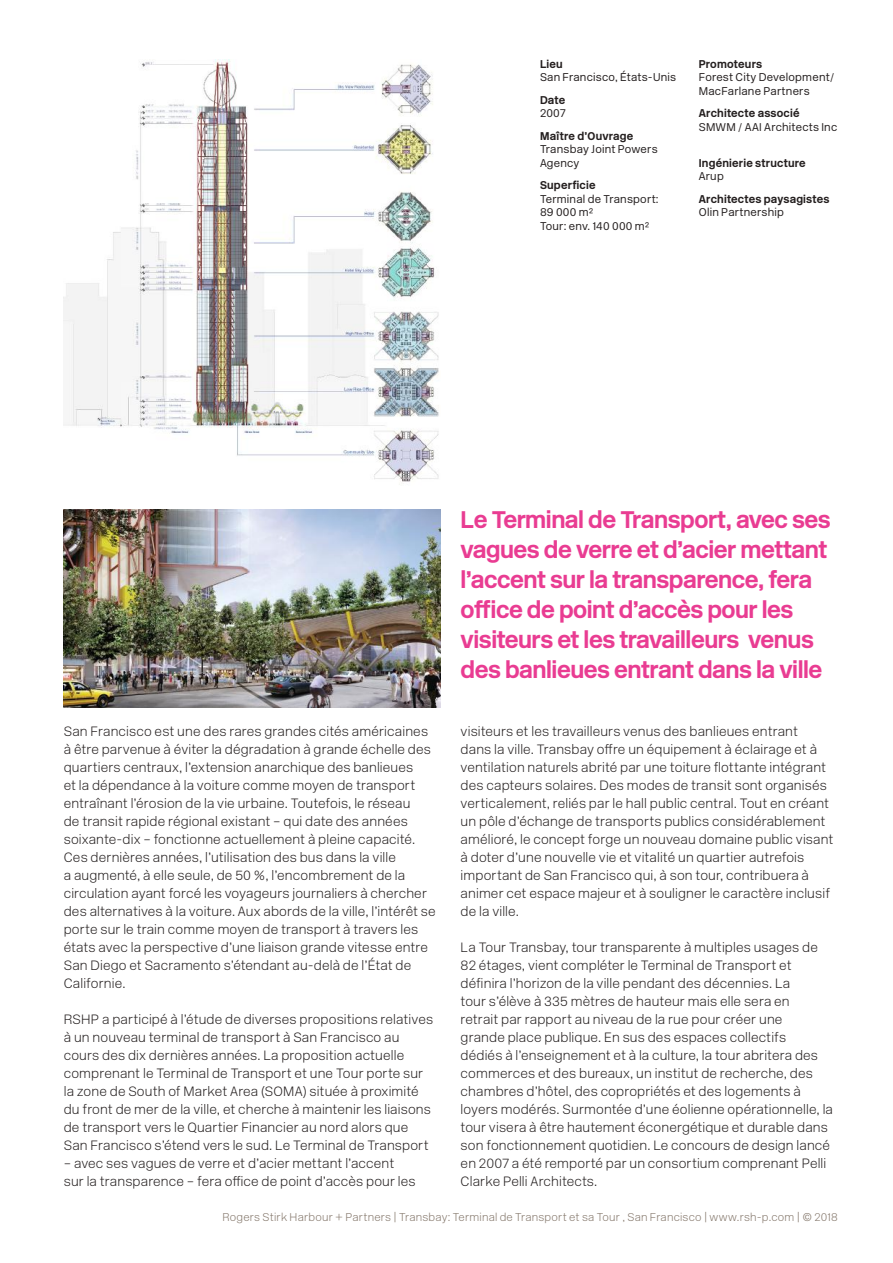
<style>
.page{position:relative;width:893px;height:1263px;background:#fff}
.page>*{position:absolute;margin:0;border:0;box-sizing:border-box;transform-origin:0 0}
.t1{font:700 24px/30px "New Rail Alphabet";letter-spacing:-.02em;color:#e93c92}
.t2{font:13.5px/18px "New Rail Alphabet White";letter-spacing:.01em;color:#241f1f}
.t3{font:300 11.25px/13.5px "New Rail Alphabet";letter-spacing:.02em;color:#241f1f}
.t4{font:700 11.25px "New Rail Alphabet";letter-spacing:.02em;color:#241f1f}
.t5{font:11.25px "New Rail Alphabet White";letter-spacing:.02em;color:#84776b}
</style>
<div class="page">
<img style="left:64px;top:510px;width:377px;height:198px">
<img style="left:64px;top:60px;width:375px;height:425px">
<p class="t4" style="left:540px;top:56px;width:24px">Lieu</p>
<p class="t3" style="left:540px;top:71px;width:138px">San Francisco, États-Unis</p>
<p class="t4" style="left:540px;top:92px;width:27px">Date</p>
<p class="t3" style="left:540px;top:107px;width:27px">2007</p>
<p class="t4" style="left:540px;top:128px;width:95px">Maître d’Ouvrage</p>
<p class="t3" style="left:540px;top:143px;width:119px">Transbay Joint Powers<br>Agency</p>
<p class="t4" style="left:540px;top:178px;width:57px">Superficie</p>
<p class="t3" style="left:540px;top:192px;width:120px">Terminal de Transport:<br>89 000 m²<br>Tour: env. 140 000 m²</p>
<p class="t4" style="left:699px;top:56px;width:65px">Promoteurs</p>
<p class="t3" style="left:699px;top:71px;width:137px">Forest City Development/<br>MacFarlane Partners</p>
<p class="t4" style="left:699px;top:106px;width:102px">Architecte associé</p>
<p class="t3" style="left:699px;top:120px;width:140px">SMWM / AAI Architects Inc</p>
<p class="t4" style="left:699px;top:155px;width:108px">Ingénierie structure</p>
<p class="t3" style="left:699px;top:170px;width:27px">Arup</p>
<p class="t4" style="left:699px;top:191px;width:132px">Architectes paysagistes</p>
<p class="t3" style="left:699px;top:206px;width:87px">Olin Partnership</p>
<h1 class="t1" style="left:461px;top:504px;width:372px">Le Terminal de Transport, avec ses vagues de verre et d’acier mettant l’accent sur la transparence, fera office de point d’accès pour les visiteurs et les travailleurs venus des banlieues entrant dans la ville</h1>
<p class="t2" style="left:64px;top:722px;width:373px">San Francisco est une des rares grandes cités américaines à être parvenue à éviter la dégradation à grande échelle des quartiers centraux, l’extension anarchique des banlieues<br>et la dépendance à la voiture comme moyen de transport entraînant l’érosion de la vie urbaine. Toutefois, le réseau<br>de transit rapide régional existant – qui date des années soixante-dix – fonctionne actuellement à pleine capacité.<br>Ces dernières années, l’utilisation des bus dans la ville<br>a augmenté, à elle seule, de 50 %, l’encombrement de la circulation ayant forcé les voyageurs journaliers à chercher des alternatives à la voiture. Aux abords de la ville, l’intérêt se porte sur le train comme moyen de transport à travers les états avec la perspective d’une liaison grande vitesse entre San Diego et Sacramento s’étendant au-delà de l’État de Californie.</p>
<p class="t2" style="left:64px;top:1010px;width:371px">RSHP a participé à l’étude de diverses propositions relatives à un nouveau terminal de transport à San Francisco au cours des dix dernières années. La proposition actuelle comprenant le Terminal de Transport et une Tour porte sur la zone de South of Market Area (SOMA) située à proximité du front de mer de la ville, et cherche à maintenir les liaisons de transport vers le Quartier Financier au nord alors que San Francisco s’étend vers le sud. Le Terminal de Transport</p>
<p class="t2" style="left:64px;top:1154px;width:353px">– avec ses vagues de verre et d’acier mettant l’accent sur la transparence – fera office de point d’accès pour les</p>
<p class="t2" style="left:461px;top:722px;width:374px">visiteurs et les travailleurs venus des banlieues entrant<br>dans la ville. Transbay offre un équipement à éclairage et à ventilation naturels abrité par une toiture flottante intégrant des capteurs solaires. Des modes de transit sont organisés verticalement, reliés par le hall public central. Tout en créant un pôle d’échange de transports publics considérablement amélioré, le concept forge un nouveau domaine public visant à doter d’une nouvelle vie et vitalité un quartier autrefois important de San Francisco qui, à son tour, contribuera à animer cet espace majeur et à souligner le caractère inclusif de la ville.</p>
<p class="t2" style="left:461px;top:938px;width:374px">La Tour Transbay, tour transparente à multiples usages de 82 étages, vient compléter le Terminal de Transport et définira l’horizon de la ville pendant des décennies. La<br>tour s’élève à 335 mètres de hauteur mais elle sera en<br>retrait par rapport au niveau de la rue pour créer une<br>grande place publique. En sus des espaces collectifs<br>dédiés à l’enseignement et à la culture, la tour abritera des commerces et des bureaux, un institut de recherche, des chambres d’hôtel, des copropriétés et des logements à loyers modérés. Surmontée d’une éolienne opérationnelle, la tour visera à être hautement éconergétique et durable dans son fonctionnement quotidien. Le concours de design lancé en 2007 a été remporté par un consortium comprenant Pelli Clarke Pelli Architects.</p>
<p class="t5" style="left:223px;top:1209px;width:617px">Rogers Stirk Harbour + Partners | Transbay: Terminal de Transport et sa Tour , San Francisco | www.rsh-p.com | © 2018</p>
</div>
